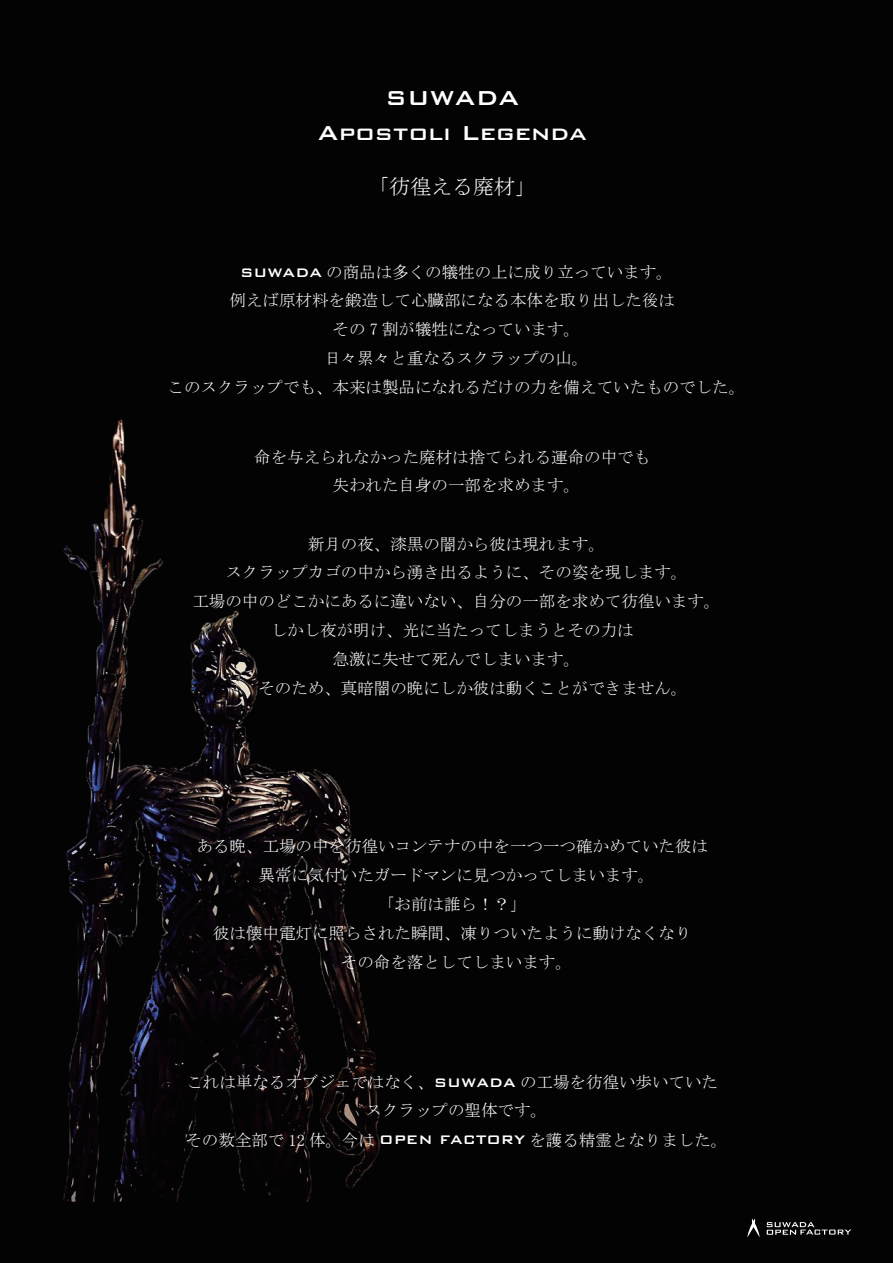
<style>
.page{position:relative;width:893px;height:1263px;background:#030303}
.page>*{position:absolute;margin:0;border:0;box-sizing:border-box;transform-origin:0 0}
.t1{font:500 27px/34.5px "Bank Gothic BT";color:#fff;text-align:center}
.t2{font:21px "MS Mincho";color:#fff}
.t3{font:16.5px/28.8px "MS Mincho";color:#fff;text-align:center}
.s1{font-family:"Bank Gothic BT";font-weight:500}
</style>
<div class="page">
<svg style="left:747px;top:1218px;width:13px;height:19px"></svg>
<svg style="left:767px;top:1222px;width:84px;height:13px"></svg>
<h1 class="t1" style="left:318px;top:80px;width:270px">SUWADA<br>Apostoli Legenda</h1>
<p class="t2" style="left:368px;top:176px;width:169px">「彷徨える廃材」</p>
<p class="t3" style="left:168px;top:258px;width:579px"><span class="s1">SUWADA</span> の商品は多くの犠牲の上に成り立っています。<br>例えば原材料を鍛造して心臓部になる本体を取り出した後は<br>その 7 割が犠牲になっています。<br>日々累々と重なるスクラップの山。<br>このスクラップでも、本来は製品になれるだけの力を備えていたものでした。</p>
<p class="t3" style="left:254px;top:442px;width:397px">命を与えられなかった廃材は捨てられる運命の中でも失われた自身の一部を求めます。</p>
<p class="t3" style="left:192px;top:529px;width:529px">新月の夜、漆黒の闇から彼は現れます。<br>スクラップカゴの中から湧き出るように、その姿を現します。<br>工場の中のどこかにあるに違いない、自分の一部を求めて彷徨います。しかし夜が明け、光に当たってしまうとその力は<br>急激に失せて死んでしまいます。<br>　　そのため、真暗闇の晩にしか彼は動くことができません。</p>
<p class="t3" style="left:196px;top:832px;width:513px">ある晩、工場の中を彷徨いコンテナの中を一つ一つ確かめていた彼は異常に気付いたガードマンに見つかってしまいます。<br>「お前は誰ら！？」<br>彼は懐中電灯に照らされた瞬間、凍りついたように動けなくなり<br>その命を落としてしまいます。</p>
<p class="t3" style="left:186px;top:1068px;width:533px;line-height:28px">これは単なるオブジェではなく、<span class="s1">SUWADA</span> の工場を彷徨い歩いていたスクラップの聖体です。</p>
<p class="t3" style="left:185px;top:1126px;width:544px">その数全部で 12 体。今は <span class="s1">OPEN FACTORY</span> を護る精霊となりました。</p>
</div>
